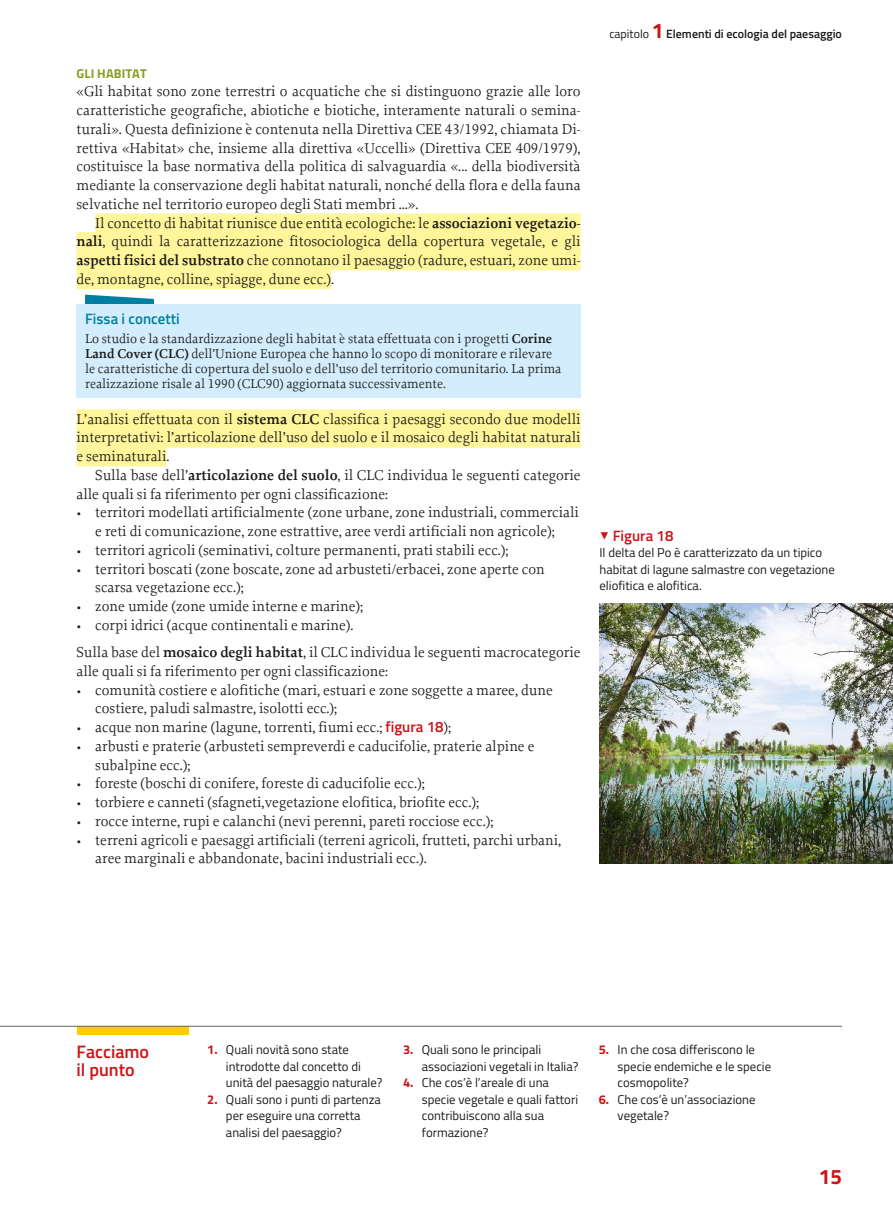
<style>
.page{position:relative;width:893px;height:1212px;background:#fff}
.page>*{position:absolute;margin:0;border:0;box-sizing:border-box;transform-origin:0 0}
.t1{font:700 21px "Titillium";color:#cd1316}
.t2{font:600 18px/18px "Titillium";color:#cd1316}
.t3{font:15px/18.8px "Proforma";color:#1a1a18}
.t4{font:600 15px "Titillium";color:#007fa1}
.t5{font:600 15px "Titillium";color:#cd1316}
.t6{font:13.5px/15px "Proforma";color:#1a1a18}
.t7{font:12.75px/16.5px "Titillium";color:#1a1a18}
.t8{font:700 12.75px "Titillium";letter-spacing:.01em;color:#8b9c21}
.t9{font:600 12px "Titillium";color:#1a1a18}
.s1{font-weight:600}
.s2{font-family:"Titillium";font-weight:600;color:#cd1316}
.s3{font-weight:400}
.s4{font-weight:700;font-size:21px;color:#cd1316}
.s5{font-weight:700;color:#cd1316}
</style>
<div class="page">
<img style="left:599px;top:603px;width:294px;height:261px">
<div style="left:95px;top:213px;width:486px;height:20px;background:#fff59b"></div>
<div style="left:77px;top:232px;width:504px;height:20px;background:#fff59b"></div>
<div style="left:77px;top:251px;width:504px;height:19px;background:#fff59b"></div>
<div style="left:77px;top:270px;width:254px;height:19px;background:#fff59b"></div>
<div style="left:77px;top:409px;width:504px;height:20px;background:#fff59b"></div>
<div style="left:77px;top:428px;width:504px;height:20px;background:#fff59b"></div>
<div style="left:77px;top:447px;width:89px;height:19px;background:#fff59b"></div>
<div style="left:77px;top:304px;width:504px;height:94px;background:#d4edfc"></div>
<svg style="left:85px;top:295px;width:69px;height:9px"></svg>
<div style="left:77px;top:1026px;width:112px;height:9px;background:#fc0"></div>
<hr style="left:0;top:1026px;width:842px;height:1px;background:#636362">
<p class="t8" style="left:77px;top:66px;width:72px">GLI HABITAT</p>
<p class="t3" style="left:77px;top:83px;width:506px;text-align:justify">«Gli habitat sono zone terrestri o acquatiche che si distinguono grazie alle loro caratteristiche geografiche, abiotiche e biotiche, interamente naturali o semina&shy;turali». Questa definizione è contenuta nella Direttiva CEE 43/1992, chiamata Di&shy;rettiva «Habitat» che, insieme alla direttiva «Uccelli» (Direttiva CEE 409/1979), costituisce la base normativa della politica di salvaguardia «... della biodiversità mediante la conservazione degli habitat naturali, nonché della flora e della fauna selvatiche nel territorio europeo degli Stati membri ...».</p>
<p class="t3" style="left:77px;top:215px;width:506px;text-align:justify;text-indent:19px">Il concetto di habitat riunisce due entità ecologiche: le <span class="s1">associazioni vegetazio&shy;nali</span>, quindi la caratterizzazione fitosociologica della copertura vegetale, e gli <span class="s1">aspetti fisici del substrato</span> che connotano il paesaggio (radure, estuari, zone umi&shy;de, montagne, colline, spiagge, dune ecc.).</p>
<p class="t4" style="left:85px;top:313px;width:96px">Fissa i concetti</p>
<p class="t6" style="left:85px;top:332px;width:478px">Lo studio e la standardizzazione degli habitat è stata effettuata con i progetti <span class="s1">Corine Land Cover (CLC)</span> dell’Unione Europea che hanno lo scopo di monitorare e rilevare le caratteristiche di copertura del suolo e dell’uso del territorio comunitario. La prima realizzazione risale al 1990 (CLC90) aggiornata successivamente.</p>
<p class="t3" style="left:77px;top:411px;width:505px;text-align:justify">L’analisi effettuata con il <span class="s1">sistema CLC</span> classifica i paesaggi secondo due modelli interpretativi: l’articolazione dell’uso del suolo e il mosaico degli habitat naturali e seminaturali.</p>
<p class="t3" style="left:77px;top:467px;width:506px;text-indent:19px">Sulla base dell’<span class="s1">articolazione del suolo</span>, il CLC individua le seguenti categorie alle quali si fa riferimento per ogni classificazione:</p>
<p class="t3" style="left:77px;top:504px;width:504px;text-align:center">• territori modellati artificialmente (zone urbane, zone industriali, commerciali e reti di comunicazione, zone estrattive, aree verdi artificiali non agricole);</p>
<p class="t3" style="left:77px;top:542px;width:434px">• territori agricoli (seminativi, colture permanenti, prati stabili ecc.);</p>
<p class="t3" style="left:95px;top:561px;width:451px;text-indent:-19px">• territori boscati (zone boscate, zone ad arbusteti/erbacei, zone aperte con scarsa vegetazione ecc.);</p>
<p class="t3" style="left:77px;top:598px;width:288px">• zone umide (zone umide interne e marine);</p>
<p class="t3" style="left:77px;top:613px;width:505px;line-height:27.3px">• corpi idrici (acque continentali e marine).<br>Sulla base del <span class="s1">mosaico degli habitat</span>, il CLC individua le seguenti macrocategorie</p>
<p class="t3" style="left:77px;top:663px;width:313px">alle quali si fa riferimento per ogni classificazione:</p>
<p class="t3" style="left:95px;top:682px;width:459px;text-indent:-19px">• comunità costiere e alofitiche (mari, estuari e zone soggette a maree, dune costiere, paludi salmastre, isolotti ecc.);</p>
<p class="t3" style="left:77px;top:719px;width:376px">• acque non marine (lagune, torrenti, fiumi ecc.; <span class="s2">figura 18</span>);</p>
<p class="t3" style="left:95px;top:738px;width:441px;text-indent:-19px">• arbusti e praterie (arbusteti sempreverdi e caducifolie, praterie alpine e subalpine ecc.);</p>
<p class="t3" style="left:77px;top:775px;width:350px">• foreste (boschi di conifere, foreste di caducifolie ecc.);</p>
<p class="t3" style="left:77px;top:794px;width:404px">• torbiere e canneti (sfagneti,vegetazione elofitica, briofite ecc.);</p>
<p class="t3" style="left:77px;top:813px;width:418px">• rocce interne, rupi e calanchi (nevi perenni, pareti rocciose ecc.);</p>
<p class="t3" style="left:95px;top:832px;width:467px;text-indent:-19px">• terreni agricoli e paesaggi artificiali (terreni agricoli, frutteti, parchi urbani, aree marginali e abbandonate, bacini industriali ecc.).</p>
<p class="t9" style="left:609px;top:30px;width:234px"><span class="s3">capitolo</span> <span class="s4">1</span> Elementi di ecologia del paesaggio</p>
<p class="t5" style="left:613px;top:530px;width:62px">Figura 18</p>
<p class="t7" style="left:599px;top:546px;width:237px">Il delta del Po è caratterizzato da un tipico habitat di lagune salmastre con vegetazione eliofitica e alofitica.</p>
<p class="t2" style="left:77px;top:1045px;width:74px">Facciamo il punto</p>
<p class="t7" style="left:226px;top:1043px;width:158px;text-indent:-19px"><span class="s5">1.</span> Quali novità sono state introdotte dal concetto di unità del paesaggio naturale?</p>
<p class="t7" style="left:226px;top:1092px;width:156px;text-indent:-19px"><span class="s5">2.</span> Quali sono i punti di partenza per eseguire una corretta analisi del paesaggio?</p>
<p class="t7" style="left:422px;top:1043px;width:158px;text-indent:-19px"><span class="s5">3.</span> Quali sono le principali associazioni vegetali in Italia?</p>
<p class="t7" style="left:422px;top:1076px;width:158px;text-indent:-19px"><span class="s5">4.</span> Che cos’è l’areale di una specie vegetale e quali fattori contribuiscono alla sua formazione?</p>
<p class="t7" style="left:618px;top:1043px;width:155px;text-indent:-19px"><span class="s5">5.</span> In che cosa differiscono le specie endemiche e le specie cosmopolite?</p>
<p class="t7" style="left:618px;top:1092px;width:139px;text-indent:-19px"><span class="s5">6.</span> Che cos’è un’associazione vegetale?</p>
<h1 class="t1" style="left:819px;top:1165px;width:25px">15</h1>
</div>
